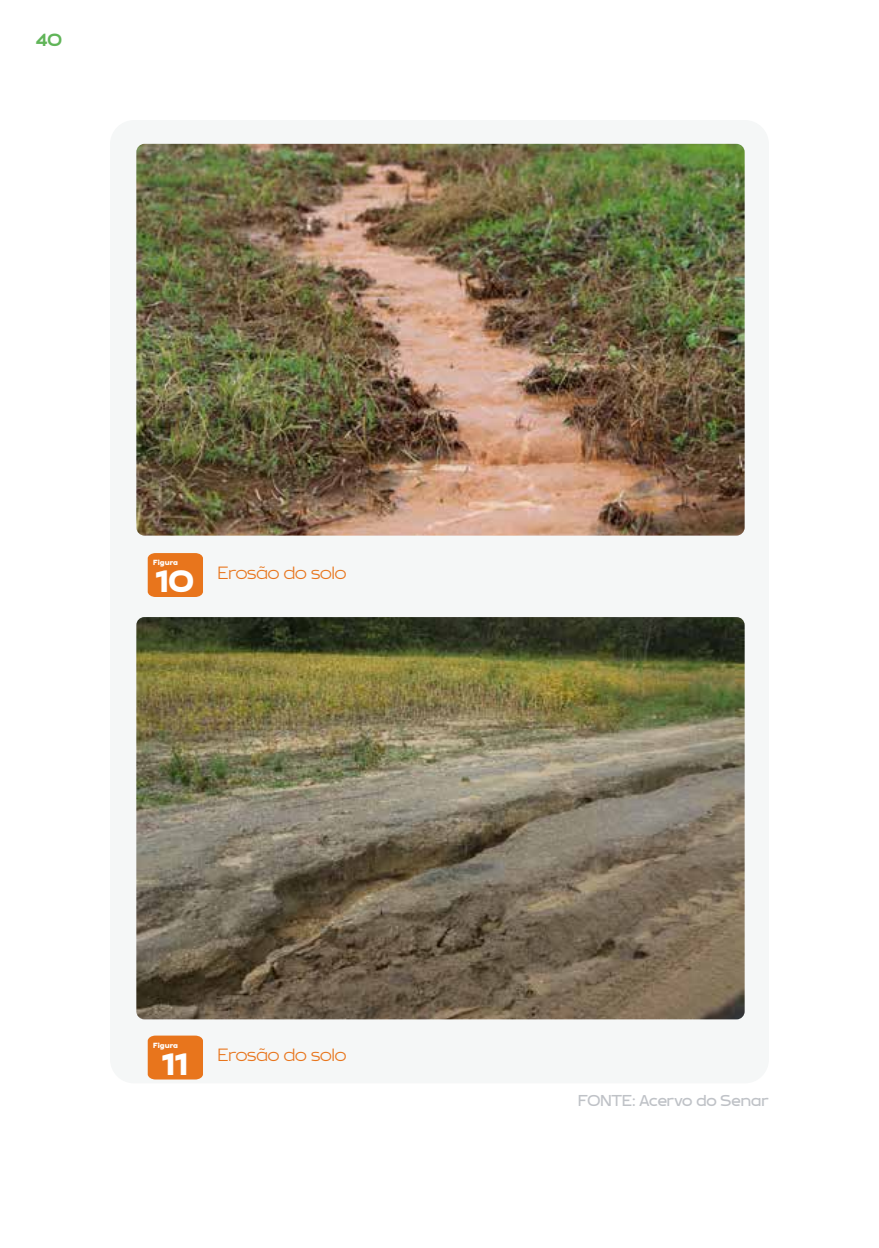
<style>
.page{position:relative;width:879px;height:1248px;background:#fff}
.page>*{position:absolute;margin:0;border:0;box-sizing:border-box;transform-origin:0 0}
.t1{font:900 31.6px "Brinnan";color:#fff}
.t2{font:300 18px "Brinnan";color:#e8751c}
.t3{font:700 18px "Brinnan";color:#61b559}
.t4{font:16px "Brinnan";color:#bfc2c7}
.t5{font:900 7.6px "Brinnan";color:#fff}
</style>
<div class="page">
<div style="left:110px;top:120px;width:659px;height:963px;background:#f5f7f7;border-radius:24px"></div>
<div style="left:148px;top:553px;width:55px;height:44px;background:#e8751c"></div>
<div style="left:148px;top:1035px;width:55px;height:44px;background:#e8751c"></div>
<img style="left:136px;top:144px;width:608px;height:391px">
<img style="left:136px;top:617px;width:608px;height:402px">
<p class="t3" style="left:36px;top:30px;width:28px">40</p>
<p class="t5" style="left:153px;top:558px;width:26px">Figura</p>
<h1 class="t1" style="left:156px;top:562px;width:40px">10</h1>
<p class="t2" style="left:218px;top:563px;width:130px">Erosão do solo</p>
<p class="t5" style="left:153px;top:1040px;width:26px">Figura</p>
<h1 class="t1" style="left:162px;top:1044px;width:28px">11</h1>
<p class="t2" style="left:218px;top:1045px;width:130px">Erosão do solo</p>
<p class="t4" style="left:578px;top:1091px;width:192px">FONTE: Acervo do Senar</p>
</div>
